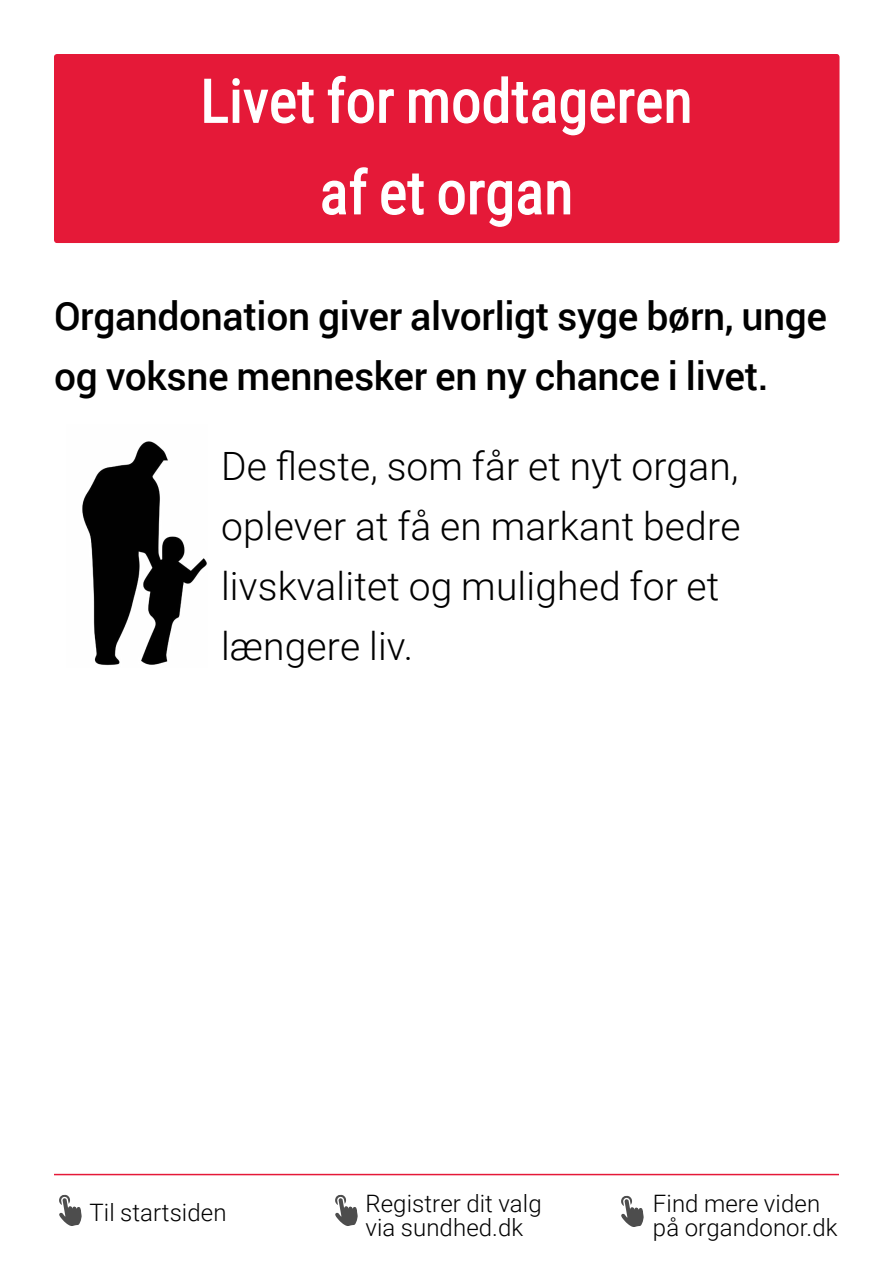
<style>
.page{position:relative;width:893px;height:1263px;background:#fff}
.page>*{position:absolute;margin:0;border:0;box-sizing:border-box;transform-origin:0 0}
.t1{font:60px/91.5px "Roboto Condensed";letter-spacing:.005em;color:#fff;text-align:center}
.t2{font:300 39px/60px "Roboto";letter-spacing:.005em;color:#000}
.t3{font:500 39px/60px "Roboto";letter-spacing:-.01em;color:#000}
.t4{font:300 24px/24px "Roboto";letter-spacing:.005em;color:#000}
</style>
<div class="page">
<svg style="left:59px;top:1194px;width:23px;height:32px"></svg>
<svg style="left:621px;top:1195px;width:23px;height:32px"></svg>
<svg style="left:335px;top:1194px;width:23px;height:32px"></svg>
<hr style="left:54px;top:1174px;width:785px;height:1px;background:#e51938">
<div style="left:54px;top:54px;width:785px;height:189px;background:#e51938;border-radius:3px"></div>
<svg style="left:204px;top:78px;width:110px;height:46px"></svg>
<svg style="left:327px;top:75px;width:67px;height:49px"></svg>
<svg style="left:409px;top:76px;width:281px;height:60px"></svg>
<svg style="left:322px;top:167px;width:46px;height:48px"></svg>
<svg style="left:381px;top:173px;width:43px;height:42px"></svg>
<svg style="left:438px;top:180px;width:133px;height:47px"></svg>
<img style="left:82px;top:441px;width:125px;height:225px">
<h1 class="t1" style="left:200px;top:53px;width:494px">Livet for modtageren af et organ</h1>
<p class="t3" style="left:54px;top:285px;width:775px">Organdonation giver alvorligt syge børn, unge og voksne mennesker en ny chance i livet.</p>
<p class="t2" style="left:221px;top:435px;width:521px">De fleste, som får et nyt organ, oplever at få en markant bedre livskvalitet og mulighed for et længere liv.</p>
<p class="t4" style="left:89px;top:1200px;width:139px">Til startsiden</p>
<p class="t4" style="left:365px;top:1190px;width:178px">Registrer dit valg via sundhed.dk</p>
<p class="t4" style="left:653px;top:1190px;width:186px">Find mere viden på organdonor.dk</p>
</div>
